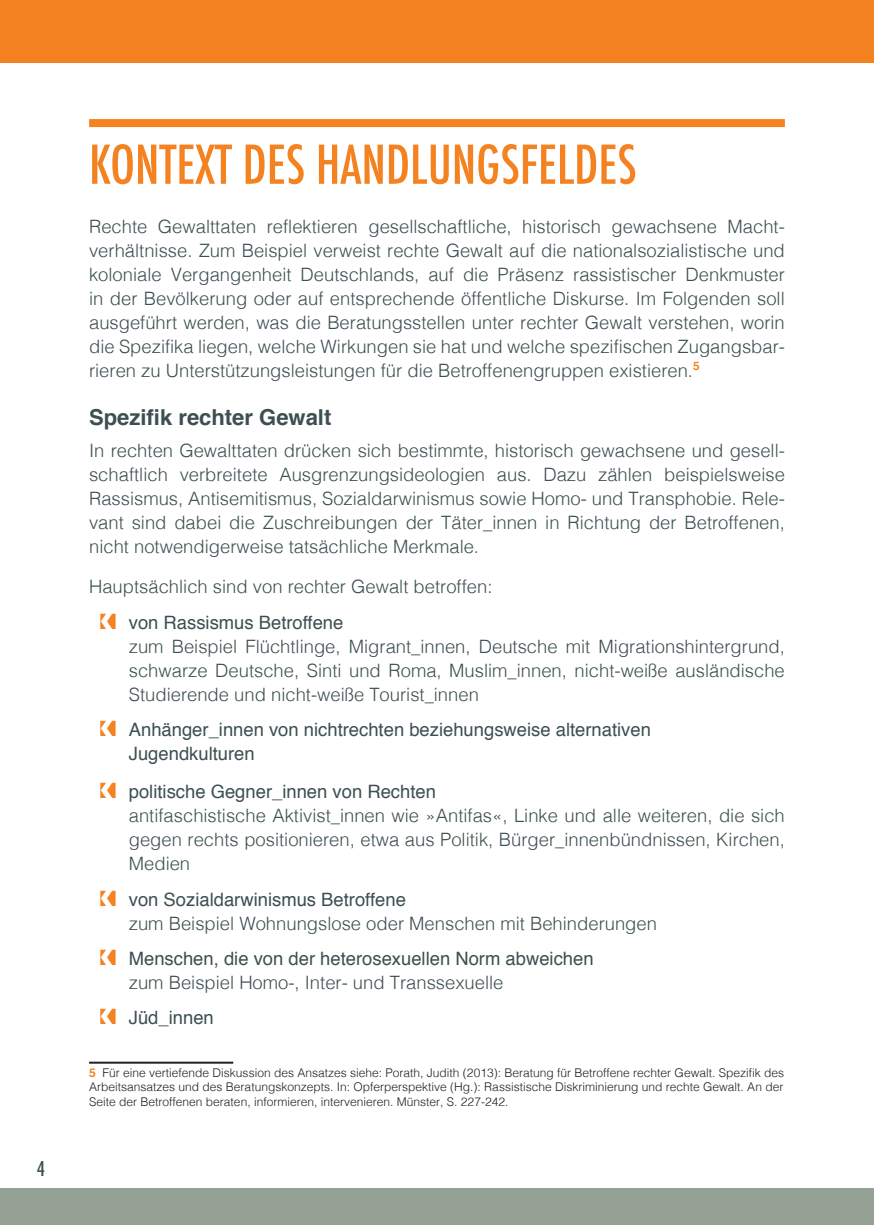
<style>
.page{position:relative;width:874px;height:1225px;background:#fff}
.page>*{position:absolute;margin:0;border:0;box-sizing:border-box;transform-origin:0 0}
.Überschrift{font:500 condensed 52px "Futura";color:#f58220}
.Zwischenüberschrift{font:700 22px "Helvetica";color:#3d4f51}
.t1{font:500 condensed 20px "Futura";color:#3d4f51}
.normaler_Absatz{font:300 18.4px/24px "Helvetica";color:#3d4f51;text-align:justify}
.Aufzählung_ohne_dödd{font:300 18.4px/24px "Helvetica";color:#3d4f51;text-align:justify}
.t2{font:18.4px/24px "Helvetica";color:#3d4f51}
.Fußnote{font:300 12px/14.4px "Helvetica";color:#231f20;text-align:justify}
.s1{font-family:"Mailart Rubberstamp";font-size:20px;color:#f58220}
.s2{font-weight:700;color:#f58220}
</style>
<div class="page">
<div style="left:0;top:0;width:873px;height:62px;background:#f58220"></div>
<div style="left:0;top:1188px;width:873px;height:37px;background:#96a196"></div>
<div style="left:89px;top:119px;width:695px;height:8px;background:#f58220"></div>
<hr style="left:89px;top:1061px;width:144px;height:2px;background:#231f20">
<p class="t1" style="left:37px;top:1156px;width:10px">4</p>
<p class="Überschrift" style="left:89px;top:131px;width:549px">KONTEXT DES HANDLUNGSFELDES</p>
<p class="normaler_Absatz" style="left:89px;top:213px;width:697px">Rechte Gewalttaten reflektieren gesellschaftliche, historisch gewachsene Macht&shy;verhältnisse. Zum Beispiel verweist rechte Gewalt auf die nationalsozialistische und koloniale Vergangenheit Deutschlands, auf die Präsenz rassistischer Denkmuster in der Bevölkerung oder auf entsprechende öffentliche Diskurse. Im Folgenden soll ausgeführt werden, was die Beratungsstellen unter rechter Gewalt verstehen, worin die Spezifika liegen, welche Wirkungen sie hat und welche spezifischen Zugangsbar&shy;rieren zu Unterstützungsleistungen für die Betroffenengruppen existieren.<sup>5</sup></p>
<p class="Zwischenüberschrift" style="left:89px;top:400px;width:244px">Spezifik rechter Gewalt</p>
<p class="normaler_Absatz" style="left:89px;top:437px;width:697px">In rechten Gewalttaten drücken sich bestimmte, historisch gewachsene und gesell&shy;schaftlich verbreitete Ausgrenzungsideologien aus. Dazu zählen beispielsweise Rassismus, Antisemitismus, Sozialdarwinismus sowie Homo- und Transphobie. Rele&shy;vant sind dabei die Zuschreibungen der Täter_innen in Richtung der Betroffenen, nicht notwendigerweise tatsächliche Merkmale.</p>
<p class="normaler_Absatz" style="left:89px;top:573px;width:404px">Hauptsächlich sind von rechter Gewalt betroffen:</p>
<p class="t2" style="left:100px;top:610px;width:244px"><span class="s1">Ă</span> von Rassismus Betroffene</p>
<p class="Aufzählung_ohne_dödd" style="left:129px;top:633px;width:657px">zum Beispiel Flüchtlinge, Migrant_innen, Deutsche mit Migrationshintergrund, schwarze Deutsche, Sinti und Roma, Muslim_innen, nicht-weiße ausländische Studierende und nicht-weiße Tourist_innen</p>
<p class="t2" style="left:129px;top:718px;width:523px;text-indent:-28px"><span class="s1">Ă</span> Anhänger_innen von nichtrechten beziehungsweise alternativen<br>Jugendkulturen</p>
<p class="t2" style="left:100px;top:780px;width:337px"><span class="s1">Ă</span> politische Gegner_innen von Rechten</p>
<p class="Aufzählung_ohne_dödd" style="left:129px;top:802px;width:657px">antifaschistische Aktivist_innen wie »Antifas«, Linke und alle weiteren, die sich gegen rechts positionieren, etwa aus Politik, Bürger_innenbündnissen, Kirchen, Medien</p>
<p class="t2" style="left:100px;top:887px;width:307px"><span class="s1">Ă</span> von Sozialdarwinismus Betroffene</p>
<p class="Aufzählung_ohne_dödd" style="left:129px;top:909px;width:529px">zum Beispiel Wohnungslose oder Menschen mit Behinderungen</p>
<p class="t2" style="left:100px;top:947px;width:494px"><span class="s1">Ă</span> Menschen, die von der heterosexuellen Norm abweichen</p>
<p class="Aufzählung_ohne_dödd" style="left:129px;top:969px;width:376px">zum Beispiel Homo-, Inter- und Transsexuelle</p>
<p class="t2" style="left:100px;top:1006px;width:115px"><span class="s1">Ă</span> Jüd_innen</p>
<p class="Fußnote" style="left:89px;top:1064px;width:696px"><span class="s2">5</span> Für eine vertiefende Diskussion des Ansatzes siehe: Porath, Judith (2013): Beratung für Betroffene rechter Gewalt. Spezifik des Arbeitsansatzes und des Beratungskonzepts. In: Opferperspektive (Hg.): Rassistische Diskriminierung und rechte Gewalt. An der Seite der Betroffenen beraten, informieren, intervenieren. Münster, S. 227-242.</p>
</div>
